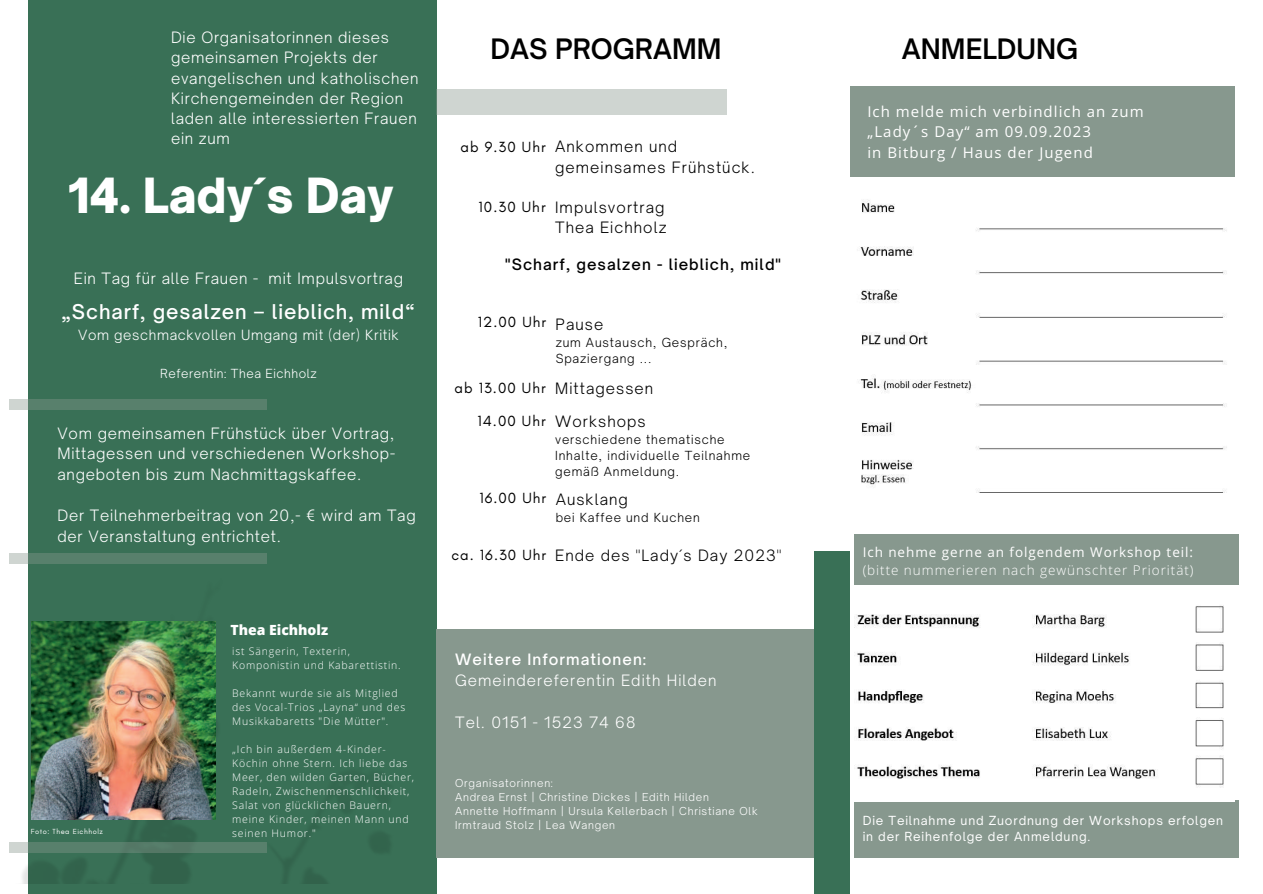
<style>
.page{position:relative;width:1263px;height:894px;background:#fff}
.page>*{position:absolute;margin:0;border:0;box-sizing:border-box;transform-origin:0 0}
.t1{font:900 46.35px "Open Sauce One";color:#fff}
.t2{font:600 27px "Open Sauce One";color:#000}
.t3{font:500 19.5px "Open Sauce One";letter-spacing:.05em;color:#fff}
.t4{font:900 16.35px "Open Sauce One";color:#fff}
.t5{font:300 15px/20.2px "Open Sauce One";letter-spacing:.05em;color:#fff}
.t6{font:300 15px/20.2px "Open Sauce One";letter-spacing:.07em;color:#000}
.t7{font:300 15px "Open Sauce One";letter-spacing:.07em;color:#fff}
.t8{font:15px/20.2px "Open Sans Hebrew";letter-spacing:.07em;color:#fff}
.t9{font:15px "Glacial Indifference";letter-spacing:.07em;color:#000}
.t10{font:500 15px "Open Sauce One";letter-spacing:.07em;color:#000}
.t11{font:500 15px "Open Sauce One";letter-spacing:.07em;color:#fff}
.t12{font:800 13.95px "Open Sans";color:#fff}
.t13{font:300 13.5px "Open Sans Hebrew";letter-spacing:.07em;color:#fff}
.t14{font:300 13.5px "Open Sauce One";letter-spacing:.05em;color:#fff}
.t15{font:13.5px "Open Sans Hebrew";letter-spacing:.07em;color:#fff}
.t16{font:300 12px/16px "Open Sauce One";letter-spacing:.07em;color:#000}
.t17{font:12px/16px "Open Sauce One";letter-spacing:.07em;color:#fff}
.t18{font:300 12px "Open Sauce One";letter-spacing:.05em;color:#fff}
.t19{font:300 10.5px/14px "Open Sans Hebrew";letter-spacing:.075em;color:#fff}
.t20{font:300 10.5px/14px "Open Sauce One";letter-spacing:.07em;color:#fff}
.t21{font:7.5px "Glacial Indifference";letter-spacing:.07em;color:#fff}
.s1{font-family:"Glacial Indifference";font-weight:400}
</style>
<div class="page">
<div style="left:28px;top:0;width:408px;height:893px;background:#397056"></div>
<img style="left:9px;top:801px;width:381px;height:81px">
<div style="left:850px;top:87px;width:385px;height:90px;background:#87988e"></div>
<div style="left:814px;top:551px;width:36px;height:342px;background:#397056"></div>
<div style="left:854px;top:800px;width:385px;height:57px;background:#87988e"></div>
<svg style="left:10px;top:553px;width:257px;height:10px;background:#608573"></svg>
<svg style="left:10px;top:400px;width:257px;height:10px;background:#608573"></svg>
<div style="left:436px;top:89px;width:291px;height:26px;background:#cfd5d1"></div>
<div style="left:436px;top:629px;width:378px;height:228px;background:#87988e"></div>
<div style="left:854px;top:534px;width:385px;height:51px;background:#87988e"></div>
<img style="left:31px;top:621px;width:185px;height:198px">
<img style="left:860px;top:200px;width:367px;height:293px">
<img style="left:854px;top:605px;width:380px;height:196px">
<svg style="left:10px;top:842px;width:257px;height:10px;background:#5f8471"></svg>
<p class="t5" style="left:171px;top:27px;width:249px">Die Organisatorinnen dieses gemeinsamen Projekts der evangelischen und katholischen<br>Kirchengemeinden der Region laden alle interessierten Frauen ein zum</p>
<h1 class="t1" style="left:68px;top:166px;width:327px">14. Lady´s Day</h1>
<p class="t5" style="left:74px;top:268px;width:331px">Ein Tag für alle Frauen - mit Impulsvortrag</p>
<h3 class="t3" style="left:62px;top:299px;width:355px">„Scharf, gesalzen – lieblich, mild“</h3>
<p class="t14" style="left:78px;top:326px;width:322px">Vom geschmackvollen Umgang mit (der) Kritik</p>
<p class="t18" style="left:160px;top:365px;width:158px">Referentin: Thea Eichholz</p>
<p class="t5" style="left:58px;top:422px;width:339px;text-align:justify">Vom gemeinsamen Frühstück über Vortrag, Mittagessen und verschiedenen Workshop&shy;angeboten bis zum Nachmittagskaffee.</p>
<p class="t5" style="left:58px;top:505px;width:360px">Der Teilnehmerbeitrag von 20,- € wird am Tag der Veranstaltung entrichtet.</p>
<p class="t21" style="left:31px;top:826px;width:74px">Foto: Thea Eichholz</p>
<p class="t12" style="left:230px;top:618px;width:99px">Thea Eichholz</p>
<p class="t19" style="left:232px;top:643px;width:170px">ist Sängerin, Texterin,<br>Komponistin und Kabarettistin.</p>
<p class="t19" style="left:232px;top:685px;width:175px">Bekannt wurde sie als Mitglied des Vocal-Trios „Layna“ und des<br>Musikkabaretts "Die Mütter".</p>
<p class="t19" style="left:232px;top:741px;width:183px">„Ich bin außerdem 4-Kinder-<br>Köchin ohne Stern. Ich liebe das<br>Meer, den wilden Garten, Bücher,<br>Radeln, Zwischenmenschlichkeit,<br>Salat von glücklichen Bauern, meine Kinder, meinen Mann und seinen Humor."</p>
<h2 class="t2" style="left:490px;top:31px;width:233px">DAS PROGRAMM</h2>
<p class="t9" style="left:460px;top:139px;width:87px">ab 9.30 Uhr</p>
<p class="t9" style="left:479px;top:198px;width:69px">10.30 Uhr</p>
<p class="t6" style="left:555px;top:136px;width:201px">Ankommen und gemeinsames Frühstück.</p>
<p class="t6" style="left:555px;top:196px;width:113px">Impulsvortrag<br>Thea Eichholz</p>
<p class="t10" style="left:505px;top:254px;width:277px">"Scharf, gesalzen - lieblich, mild"</p>
<p class="t9" style="left:478px;top:314px;width:70px">12.00 Uhr</p>
<p class="t6" style="left:556px;top:314px;width:49px">Pause</p>
<p class="t16" style="left:556px;top:334px;width:173px">zum Austausch, Gespräch,<br>Spaziergang ...</p>
<p class="t6" style="left:555px;top:371px;width:100px;line-height:33px;text-indent:-101px"><span class="s1">ab 13.00 Uhr</span> Mittagessen<br>Workshops</p>
<p class="t16" style="left:555px;top:431px;width:197px">verschiedene thematische<br>Inhalte, individuelle Teilnahme gemäß Anmeldung.</p>
<p class="t9" style="left:477px;top:412px;width:70px">14.00 Uhr</p>
<p class="t9" style="left:479px;top:489px;width:68px">16.00 Uhr</p>
<p class="t6" style="left:556px;top:488px;width:74px">Ausklang</p>
<p class="t16" style="left:556px;top:508px;width:146px">bei Kaffee und Kuchen</p>
<p class="t6" style="left:451px;top:545px;width:331px"><span class="s1">ca. 16.30 Uhr</span> Ende des "Lady´s Day 2023"</p>
<p class="t11" style="left:455px;top:649px;width:193px">Weitere Informationen:</p>
<p class="t7" style="left:455px;top:670px;width:263px">Gemeindereferentin Edith Hilden</p>
<p class="t7" style="left:455px;top:712px;width:182px">Tel. 0151 - 1523 74 68</p>
<p class="t4" style="left:525px;top:669px;width:73px">Website</p>
<p class="t7" style="left:513px;top:715px;width:175px">with the best species</p>
<p class="t20" style="left:455px;top:775px;width:304px">Organisatorinnen:<br>Andrea Ernst | Christine Dickes | Edith Hilden<br>Annette Hoffmann | Ursula Kellerbach | Christiane Olk Irmtraud Stolz | Lea Wangen</p>
<p class="t7" style="left:486px;top:807px;width:291px"><span class="s1">3.</span> Design a garden in your home</p>
<h2 class="t2" style="left:902px;top:31px;width:178px">ANMELDUNG</h2>
<p class="t8" style="left:867px;top:102px;width:278px">Ich melde mich verbindlich an zum „Lady´s Day“ am 09.09.2023<br>in Bitburg / Haus der Jugend</p>
<p class="t15" style="left:863px;top:544px;width:332px">Ich nehme gerne an folgendem Workshop teil:</p>
<p class="t13" style="left:863px;top:562px;width:332px">(bitte nummerieren nach gewünschter Priorität)</p>
<p class="t17" style="left:863px;top:812px;width:362px">Die Teilnahme und Zuordnung der Workshops erfolgen in der Reihenfolge der Anmeldung.</p>
</div>
